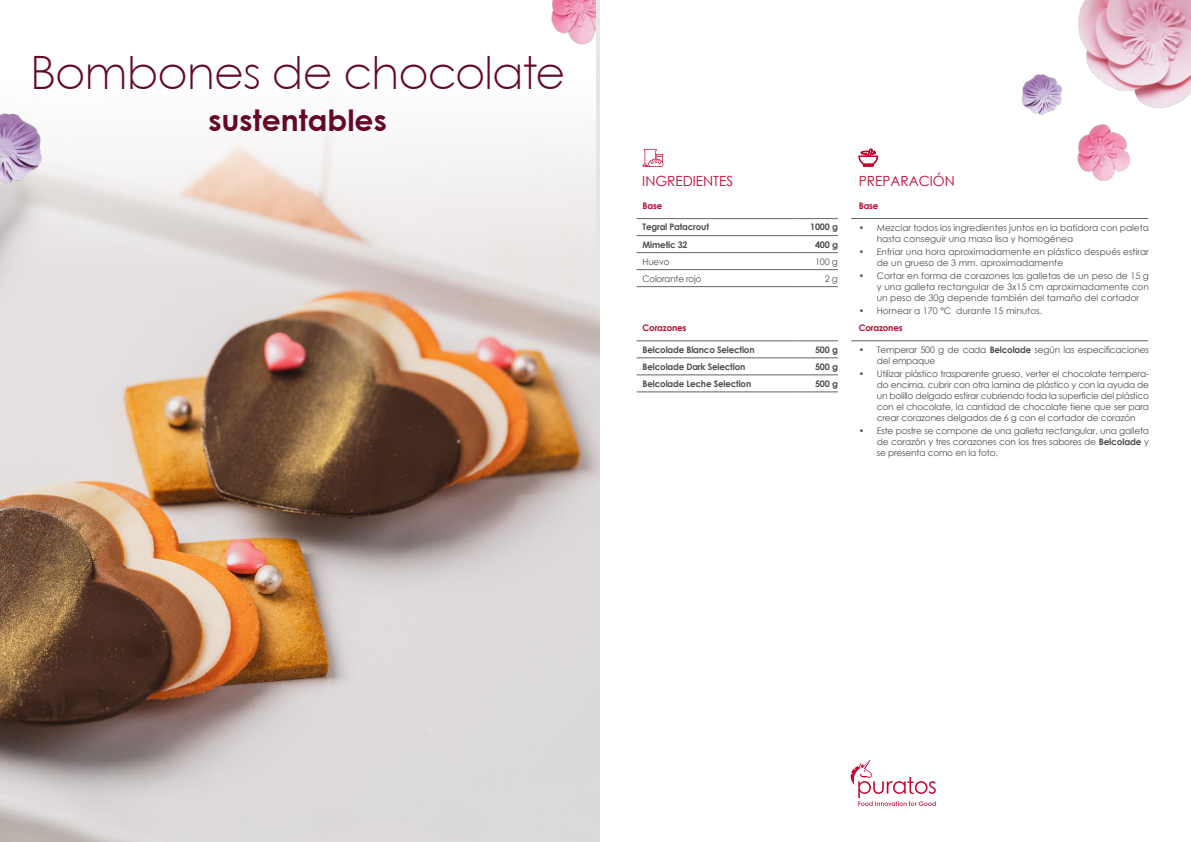
<style>
.page{position:relative;width:1191px;height:842px;background:#fff}
.page>*{position:absolute;margin:0;border:0;box-sizing:border-box;transform-origin:0 0}
.t1{font:300 46px "Century Gothic Paneuropean";letter-spacing:-.02em;color:#64072a}
.t2{font:700 30px "Century Gothic Paneuropean";color:#64072a}
.t3{font:14px "Century Gothic";color:#c00630}
.t4{font:9px/10.8px "Century Gothic";color:#4d4d4f;text-align:justify}
.t5{font:700 9px "Century Gothic";letter-spacing:-.02em;color:#4d4d4f}
.t6{font:9px/10.8px "Century Gothic";letter-spacing:-.02em;color:#4d4d4f}
.t7{font:700 9px "Century Gothic";letter-spacing:-.02em;color:#c00630}
.s1{font-weight:700}
</style>
<div class="page">
<img style="left:0;top:0;width:600px;height:842px">
<svg style="left:0;top:0;width:595px;height:289px"></svg>
<hr style="left:636px;top:269px;width:158px;height:1px;background:#636466">
<hr style="left:636px;top:286px;width:158px;height:1px;background:#636466">
<hr style="left:794px;top:269px;width:44px;height:1px;background:#636466">
<hr style="left:794px;top:286px;width:44px;height:1px;background:#636466">
<hr style="left:636px;top:218px;width:158px;height:1px;background:#636466">
<hr style="left:794px;top:218px;width:44px;height:1px;background:#636466">
<hr style="left:636px;top:235px;width:158px;height:1px;background:#636466">
<hr style="left:794px;top:235px;width:44px;height:1px;background:#636466">
<hr style="left:636px;top:252px;width:158px;height:1px;background:#636466">
<hr style="left:794px;top:252px;width:44px;height:1px;background:#636466">
<hr style="left:851px;top:218px;width:297px;height:1px;background:#636466">
<svg style="left:642px;top:149px;width:21px;height:18px"></svg>
<svg style="left:858px;top:149px;width:20px;height:17px"></svg>
<hr style="left:636px;top:341px;width:158px;height:1px;background:#636466">
<hr style="left:794px;top:341px;width:44px;height:1px;background:#636466">
<hr style="left:636px;top:358px;width:158px;height:1px;background:#636466">
<hr style="left:794px;top:358px;width:44px;height:1px;background:#636466">
<hr style="left:636px;top:375px;width:158px;height:1px;background:#636466">
<hr style="left:794px;top:375px;width:44px;height:1px;background:#636466">
<hr style="left:636px;top:392px;width:158px;height:1px;background:#636466">
<hr style="left:794px;top:392px;width:44px;height:1px;background:#636466">
<hr style="left:851px;top:340px;width:297px;height:1px;background:#636466">
<img style="left:546px;top:0;width:49px;height:47px">
<img style="left:0;top:111px;width:43px;height:74px">
<img style="left:1078px;top:0;width:113px;height:108px">
<img style="left:1021px;top:74px;width:40px;height:41px">
<img style="left:1077px;top:124px;width:54px;height:57px">
<svg style="left:850px;top:760px;width:85px;height:46px"></svg>
<h1 class="t1" style="left:30px;top:43px;width:537px">Bombones de chocolate</h1>
<h2 class="t2" style="left:209px;top:100px;width:180px">sustentables</h2>
<h3 class="t3" style="left:642px;top:171px;width:92px">INGREDIENTES</h3>
<h3 class="t3" style="left:858px;top:171px;width:97px">PREPARACIÓN</h3>
<p class="t7" style="left:642px;top:199px;width:21px">Base</p>
<p class="t5" style="left:642px;top:220px;width:68px">Tegral Patacrout</p>
<p class="t5" style="left:810px;top:220px;width:29px">1000 g</p>
<p class="t5" style="left:642px;top:237px;width:46px">Mimetic 32</p>
<p class="t5" style="left:815px;top:237px;width:24px">400 g</p>
<p class="t4" style="left:642px;top:256px;width:28px">Huevo</p>
<p class="t4" style="left:815px;top:256px;width:24px">100 g</p>
<p class="t6" style="left:642px;top:273px;width:60px">Colorante rojo</p>
<p class="t4" style="left:824px;top:273px;width:15px">2 g</p>
<p class="t7" style="left:642px;top:321px;width:45px">Corazones</p>
<p class="t5" style="left:642px;top:343px;width:113px">Belcolade Blanco Selection</p>
<p class="t5" style="left:815px;top:343px;width:24px">500 g</p>
<p class="t5" style="left:642px;top:360px;width:104px">Belcolade Dark Selection</p>
<p class="t5" style="left:815px;top:360px;width:24px">500 g</p>
<p class="t5" style="left:642px;top:377px;width:110px">Belcolade Leche Selection</p>
<p class="t5" style="left:815px;top:377px;width:24px">500 g</p>
<p class="t7" style="left:858px;top:199px;width:21px">Base</p>
<p class="t4" style="left:876px;top:222px;width:274px;text-indent:-18px">• Mezclar todos los ingredientes juntos en la batidora con paleta hasta conseguir una masa lisa y homogénea</p>
<p class="t4" style="left:876px;top:246px;width:274px;text-indent:-18px">• Enfriar una hora aproximadamente en plástico después estirar de un grueso de 3 mm. aproximadamente</p>
<p class="t4" style="left:876px;top:271px;width:274px;text-indent:-18px">• Cortar en forma de corazones las galletas de un peso de 15 g y una galleta rectangular de 3x15 cm aproximadamente con un peso de 30g depende también del tamaño del cortador</p>
<p class="t4" style="left:858px;top:306px;width:185px">• Hornear a 170 °C durante 15 minutos.</p>
<p class="t7" style="left:858px;top:321px;width:45px">Corazones</p>
<p class="t6" style="left:876px;top:344px;width:274px;text-indent:-18px">• Temperar 500 g de cada <span class="s1">Belcolade</span> según las especificaciones del empaque</p>
<p class="t4" style="left:876px;top:369px;width:274px;text-indent:-18px">• Utilizar plástico trasparente grueso, verter el chocolate tempera&shy;do encima, cubrir con otra lamina de plástico y con la ayuda de un bolillo delgado estirar cubriendo toda la superficie del plástico con el chocolate, la cantidad de chocolate tiene que ser para crear corazones delgados de 6 g con el cortador de corazón</p>
<p class="t4" style="left:876px;top:425px;width:274px;text-indent:-18px">• Este postre se compone de una galleta rectangular, una galleta de corazón y tres corazones con los tres sabores de <span class="s1">Belcolade</span> y se presenta como en la foto.</p>
</div>
